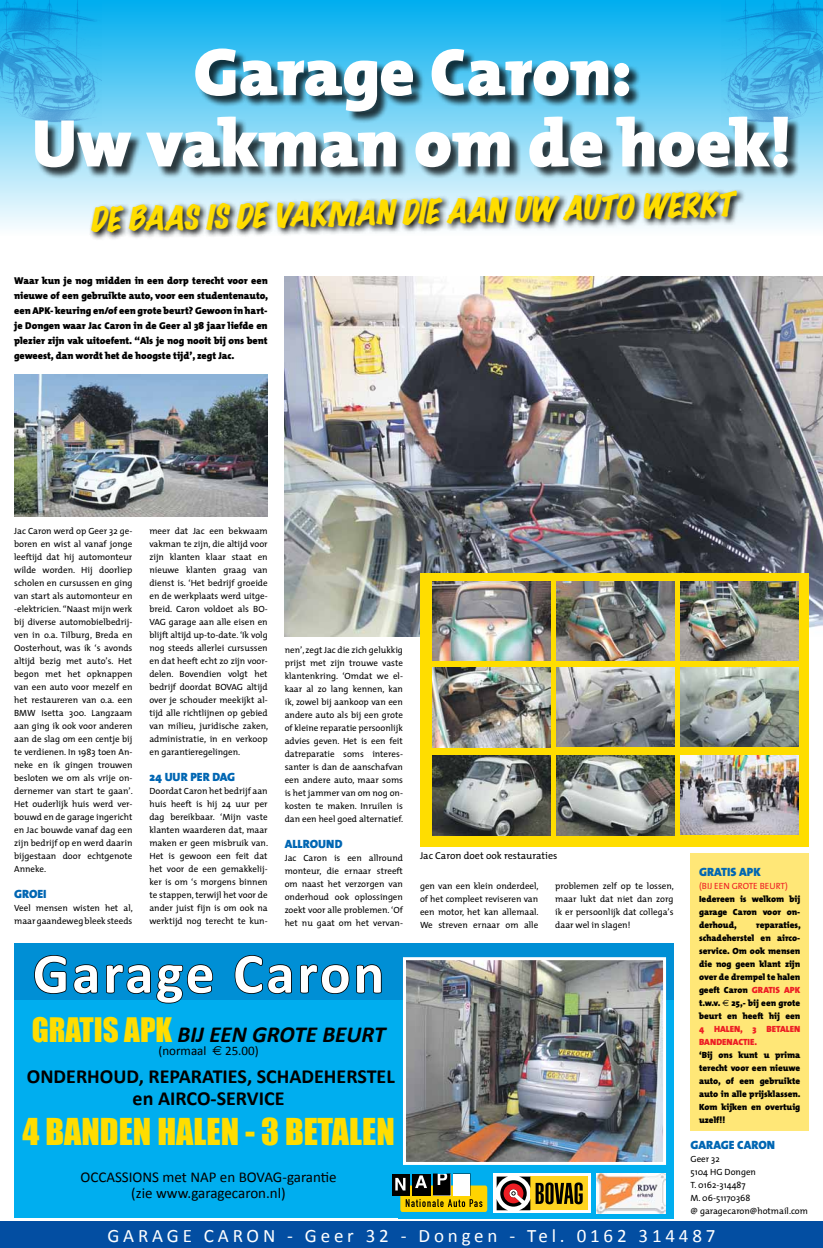
<style>
.page{position:relative;width:823px;height:1248px;background:#fff}
.page>*{position:absolute;margin:0;border:0;box-sizing:border-box;transform-origin:0 0}
.t1{font:800 68px/71.2px "T Mix";color:#fff;text-align:center}
.t2{font:700 57.2px "Calibri";letter-spacing:.05em;color:#fff}
.t3{font:34px "Impact";color:#fd0}
.t4{font:italic 30px "Marker Felt Wide";color:#fd0}
.t5{font:italic 700 23px "Calibri";color:#000}
.t6{font:700 20px/22px "Calibri";color:#000;text-align:center}
.t7{font:19px "Calibri";letter-spacing:.2em;color:#fff}
.t8{font:15px/16px "Calibri";color:#000;text-align:center}
.t9{font:13px "Calibri";color:#000}
.t10{font:800 12px "T Mix";color:#0066b3}
.t11{font:800 10px/15px "T Mix";color:#000;text-align:justify}
.t12{font:10px "T Mix";color:#000}
.t13{font:9px/13px "T Mix";color:#000;text-align:justify}
.t14{font:800 9px/13px "T Mix";color:#000;text-align:justify}
.t15{font:800 9px/13px "T Mix";color:#ed1d24}
.t16{font:9px "T Mix";color:#ed1d24}
.s1{font-family:"Impact";font-weight:400;font-style:normal;font-size:31px;color:#fd0}
.s2{font-family:"Euro Sans"}
.s3{color:#ed1d24}
.s4{font-family:"Euro Sans";font-weight:400}
</style>
<div class="page">
<div style="left:690px;top:853px;width:118px;height:277px;background:#ffe777"></div>
<img style="left:284px;top:276px;width:538px;height:360px">
<div style="left:420px;top:573px;width:388px;height:273px;background:#fd0"></div>
<svg style="left:403px;top:998px;width:270px;height:219px;background:#1cb6ec"></svg>
<svg style="left:0;top:0;width:822px;height:228px;background:#56c9f3"></svg>
<div style="left:0;top:1220px;width:822px;height:27px;background:#034ea2"></div>
<div style="left:14px;top:997px;width:389px;height:220px;background:#00aeef"></div>
<img style="left:721px;top:0;width:101px;height:125px">
<svg style="left:88px;top:188px;width:657px;height:52px"></svg>
<img style="left:14px;top:374px;width:253px;height:142px">
<div style="left:391px;top:1173px;width:18px;height:22px;background:#000"></div>
<svg style="left:395px;top:1173px;width:92px;height:38px"></svg>
<img style="left:596px;top:1173px;width:69px;height:40px">
<div style="left:493px;top:1173px;width:97px;height:40px;background:#fff"></div>
<div style="left:530px;top:1176px;width:57px;height:34px;background:#ffd420"></div>
<svg style="left:496px;top:1176px;width:86px;height:34px"></svg>
<img style="left:0;top:0;width:101px;height:125px">
<div style="left:14px;top:943px;width:389px;height:55px;background:#008fd5"></div>
<svg style="left:34px;top:955px;width:64px;height:39px"></svg>
<svg style="left:105px;top:964px;width:109px;height:40px"></svg>
<svg style="left:234px;top:955px;width:148px;height:39px"></svg>
<div style="left:403px;top:943px;width:270px;height:55px;background:#008fd5"></div>
<img style="left:432px;top:581px;width:118px;height:79px">
<img style="left:432px;top:668px;width:118px;height:79px">
<img style="left:432px;top:755px;width:118px;height:80px">
<img style="left:556px;top:581px;width:117px;height:79px">
<img style="left:556px;top:668px;width:117px;height:78px">
<img style="left:556px;top:755px;width:118px;height:80px">
<img style="left:680px;top:581px;width:117px;height:79px">
<img style="left:680px;top:668px;width:117px;height:78px">
<img style="left:680px;top:755px;width:117px;height:79px">
<img style="left:407px;top:961px;width:254px;height:199px">
<div style="left:403px;top:957px;width:262px;height:207px;border:3px solid #fff"></div>
<div style="left:37px;top:50px;width:762px;height:130px;background:#000;opacity:.75"></div>
<h1 class="t1" style="left:32px;top:35px;width:760px">Garage Caron:<br>Uw vakman om de hoek!</h1>
<h3 class="t4" style="left:90px;top:202px;width:644px;rotate:-1deg">De baas is de vakman die aan uw auto werkt</h3>
<p class="t11" style="left:14px;top:273px;width:255px">Waar kun je nog midden in een dorp terecht voor een nieuwe of een gebruikte auto, voor een studentenauto, een APK- keuring en/of een grote beurt? Gewoon in hart&shy;je Dongen waar Jac Caron in de Geer al 38 jaar liefde en plezier zijn vak uitoefent. “Als je nog nooit bij ons bent geweest, dan wordt het de hoogste tijd’, zegt Jac.</p>
<p class="t13" style="left:14px;top:524px;width:120px">Jac Caron werd op Geer 32 ge&shy;boren en wist al vanaf jonge leeftijd dat hij automonteur wilde worden. Hij doorliep scholen en cursussen en ging van start als automonteur en -elektricien. “Naast mijn werk bij diverse automobielbedrij&shy;ven in o.a. Tilburg, Breda en Oosterhout, was ik ‘s avonds altijd bezig met auto’s. Het begon met het opknappen van een auto voor mezelf en het restaureren van o.a. een BMW Isetta 300. Langzaam aan ging ik ook voor anderen aan de slag om een centje bij te verdienen. In 1983 toen An&shy;neke en ik gingen trouwen besloten we om als vrije on&shy;dernemer van start te gaan’.<br>Het ouderlijk huis werd ver&shy;bouwd en de garage ingericht en Jac bouwde vanaf dag een zijn bedrijf op en werd daarin bijgestaan door echtgenote Anneke.</p>
<h3 class="t10" style="left:14px;top:884px;width:34px">Groei</h3>
<p class="t13" style="left:14px;top:901px;width:120px">Veel mensen wisten het al, maar gaandeweg bleek steeds</p>
<p class="t13" style="left:149px;top:524px;width:120px">meer dat Jac een bekwaam vakman te zijn, die altijd voor zijn klanten klaar staat en nieuwe klanten graag van dienst is. ‘Het bedrijf groeide en de werkplaats werd uitge&shy;breid. Caron voldoet als BO-VAG garage aan alle eisen en blijft altijd up-to-date. ‘Ik volg nog steeds allerlei cursussen en dat heeft echt zo zijn voor&shy;delen. Bovendien volgt het bedrijf doordat BOVAG altijd over je schouder meekijkt al&shy;tijd alle richtlijnen op gebied van milieu, juridische zaken, administratie, in en verkoop en garantieregelingen.</p>
<h3 class="t10" style="left:149px;top:767px;width:72px">24 uur per dag</h3>
<p class="t13" style="left:149px;top:784px;width:120px">Doordat Caron het bedrijf aan huis heeft is hij 24 uur per dag bereikbaar. ‘Mijn vaste klanten waarderen dat, maar maken er geen misbruik van.<br>Het is gewoon een feit dat het voor de een gemakkelij&shy;ker is om ‘s morgens binnen te stappen, terwijl het voor de ander juist fijn is om ook na werktijd nog terecht te kun-</p>
<p class="t13" style="left:284px;top:643px;width:120px">nen’, zegt Jac die zich gelukkig prijst met zijn trouwe vaste klantenkring. ‘Omdat we el&shy;kaar al zo lang kennen, kan ik, zowel bij aankoop van een andere auto als bij een grote of kleine reparatie persoonlijk advies geven. Het is een feit datreparatie soms interes&shy;santer is dan de aanschafvan een andere auto, maar soms is het jammer van om nog on&shy;kosten te maken. Inruilen is dan een heel goed alternatief.</p>
<h3 class="t10" style="left:284px;top:834px;width:58px">Allround</h3>
<p class="t13" style="left:284px;top:851px;width:120px">Jac Caron is een allround monteur, die ernaar streeft om naast het verzorgen van onderhoud ook oplossingen zoekt voor alle problemen. ‘Of het nu gaat om het vervan-</p>
<h2 class="t2" style="left:33px;top:936px;width:352px">Garage Caron</h2>
<h3 class="t5" style="left:32px;top:1019px;width:355px"><span class="s1">GRATIS APK</span> BIJ EEN GROTE BEURT</h3>
<h3 class="t9" style="left:158px;top:1042px;width:102px">(normaal <span class="s2">€</span> 25.00)</h3>
<h3 class="t6" style="left:27px;top:1064px;width:369px">ONDERHOUD, REPARATIES, SCHADEHERSTEL en AIRCO-SERVICE</h3>
<h3 class="t3" style="left:22px;top:1104px;width:373px">4 BANDEN HALEN - 3 BETALEN</h3>
<h3 class="t8" style="left:80px;top:1168px;width:258px">OCCASSIONS met NAP en BOVAG-garantie (zie www.garagecaron.nl)</h3>
<p class="t12" style="left:420px;top:847px;width:139px">Jac Caron doet ook restauraties</p>
<p class="t13" style="left:420px;top:878px;width:120px">gen van een klein onderdeel, of het compleet reviseren van een motor, het kan allemaal.<br>We streven ernaar om alle</p>
<p class="t13" style="left:555px;top:878px;width:120px">problemen zelf op te lossen, maar lukt dat niet dan zorg ik er persoonlijk dat collega’s daar wel in slagen!</p>
<h3 class="t10" style="left:698px;top:861px;width:63px">Gratis APK</h3>
<p class="t16" style="left:698px;top:877px;width:90px">(bij een grote beurt)</p>
<p class="t14" style="left:698px;top:891px;width:103px">Iedereen is welkom bij garage Caron voor on&shy;derhoud,</p>
<p class="t14" style="left:698px;top:917px;width:103px;text-indent:57px">reparaties, schadeherstel en airco&shy;service. Om ook mensen die nog geen klant zijn over de drempel te halen geeft Caron <span class="s3">gratis APK </span>t.w.v. <span class="s4">€</span> 25,- bij een grote beurt en heeft hij een</p>
<p class="t15" style="left:698px;top:1021px;width:103px">4 halen, 3 betalen banden-actie.</p>
<p class="t14" style="left:698px;top:1047px;width:103px">‘Bij ons kunt u prima terecht voor een nieuwe auto, of een gebruikte auto in alle prijsklassen.<br>Kom kijken en overtuig uzelf!!</p>
<h3 class="t10" style="left:690px;top:1134px;width:86px">Garag e Caron</h3>
<p class="t13" style="left:690px;top:1151px;width:119px;text-align:left">Geer 32<br>5104 HG Dongen<br>T. 0162-314487<br>M. 06-51170368<br>@ garagecaron@hotmail.com</p>
<h3 class="t7" style="left:107px;top:1223px;width:609px">GARAGE CARON - Geer 32 - Dongen - Tel. 0162 314487</h3>
</div>
